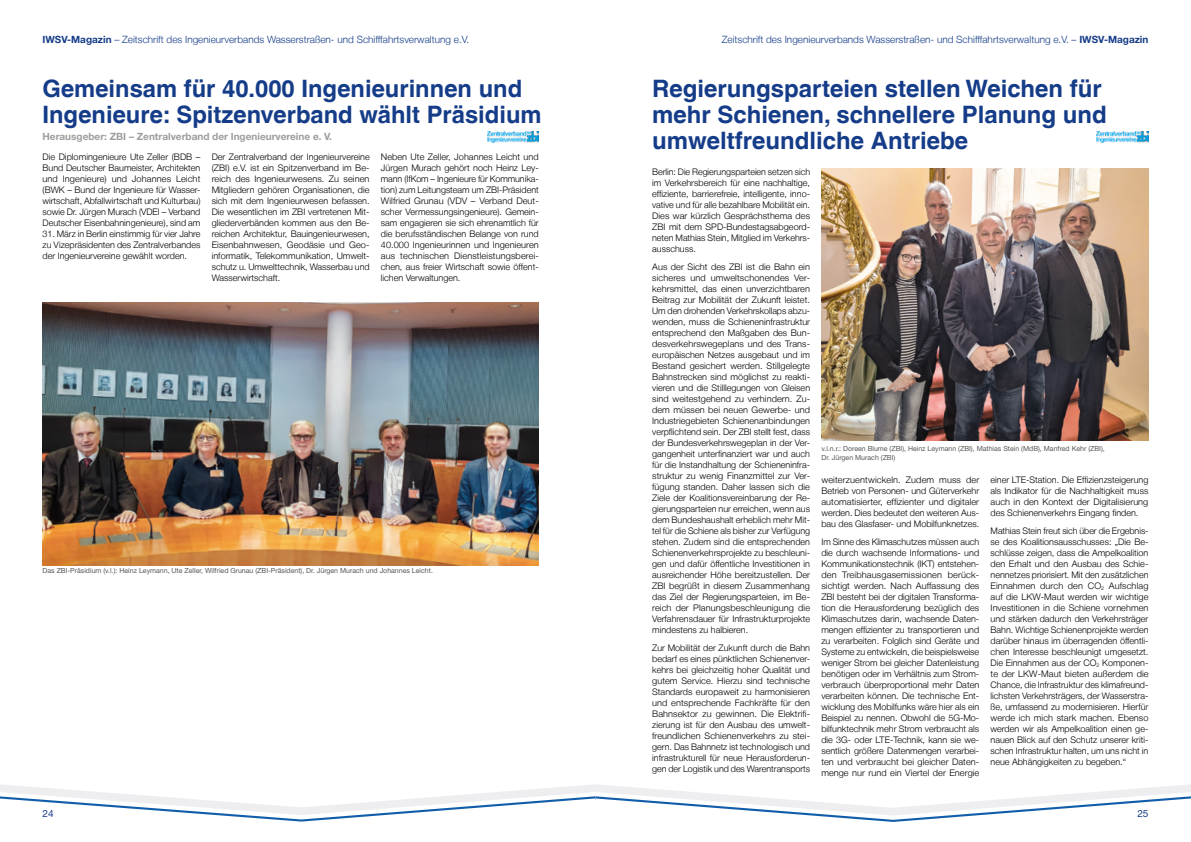
<style>
.page{position:relative;width:1191px;height:842px;background:#fff}
.page>*{position:absolute;margin:0;border:0;box-sizing:border-box;transform-origin:0 0}
.Head{font:700 24px/26px "Helvetica LT";color:#153c88}
.t1{font:300 10px "Helvetica Neue LT";color:#153c88}
.Subhead_Med{font:700 10px "Helvetica Neue LT Std";color:#9d9d9f}
.t2{font:10px "Helvetica Neue LT Std";color:#153c88}
.Fließtext{font:300 9px/11px "Helvetica Neue LT";color:#000;text-align:justify}
.BU{font:7px/9px "Helvetica Neue LT Std";color:#575756}
.s1{font-family:"Helvetica Neue LT Std";font-weight:700}
</style>
<div class="page">
<svg style="left:0;top:784px;width:1191px;height:38px"></svg>
<img style="left:43px;top:303px;width:496px;height:262px">
<img style="left:487px;top:131px;width:52px;height:11px">
<img style="left:1097px;top:131px;width:51px;height:11px">
<img style="left:821px;top:169px;width:327px;height:271px">
<p class="t1" style="left:43px;top:33px;width:428px"><span class="s1">IWSV-Magazin</span> – Zeitschrift des Ingenieurverbands Wasserstraßen- und Schifffahrtsverwaltung e.V.</p>
<p class="t1" style="left:722px;top:33px;width:428px">Zeitschrift des Ingenieurverbands Wasserstraßen- und Schifffahrtsverwaltung e.V. – <span class="s1">IWSV-Magazin</span></p>
<p class="Head" style="left:43px;top:75px;width:500px">Gemeinsam für 40.000 Ingenieurinnen und<br>Ingenieure: Spitzenverband wählt Präsidium</p>
<p class="Subhead_Med" style="left:43px;top:131px;width:291px">Herausgeber: ZBI – Zentralverband der Ingenieurvereine e. V.</p>
<p class="Fließtext" style="left:212px;top:151px;width:159px">Der Zentralverband der Ingenieurvereine (ZBI) e.V. ist ein Spitzenverband im Be&shy;reich des Ingenieurwesens. Zu seinen Mitgliedern gehören Organisationen, die sich mit dem Ingenieurwesen befassen.<br>Die wesentlichen im ZBI vertretenen Mit&shy;gliederverbänden kommen aus den Be&shy;reichen Architektur, Bauingenieurwesen, Eisenbahnwesen, Geodäsie und Geo&shy;informatik, Telekommunikation, Umwelt&shy;schutz u. Umwelttechnik, Wasserbau und Wasserwirtschaft.</p>
<p class="Fließtext" style="left:381px;top:151px;width:159px">Neben Ute Zeller, Johannes Leicht und Jürgen Murach gehört noch Heinz Ley&shy;mann (IfKom – Ingenieure für Kommunika&shy;tion) zum Leitungsteam um ZBI-Präsident Wilfried Grunau (VDV – Verband Deut&shy;scher Vermessungsingenieure). Gemein&shy;sam engagieren sie sich ehrenamtlich für die berufsständischen Belange von rund 40.000 Ingenieurinnen und Ingenieuren aus technischen Dienstleistungsberei&shy;chen, aus freier Wirtschaft sowie öffent&shy;lichen Verwaltungen.</p>
<p class="Fließtext" style="left:43px;top:151px;width:159px">Die Diplomingenieure Ute Zeller (BDB – Bund Deutscher Baumeister, Architekten und Ingenieure) und Johannes Leicht (BWK – Bund der Ingenieure für Wasser&shy;wirtschaft, Abfallwirtschaft und Kulturbau) sowie Dr. Jürgen Murach (VDEI – Verband Deutscher Eisenbahningenieure), sind am</p>
<p class="Fließtext" style="left:43px;top:228px;width:159px">31. März in Berlin einstimmig für vier Jahre zu Vizepräsidenten des Zentralverbandes der Ingenieurvereine gewählt worden.</p>
<p class="BU" style="left:43px;top:566px;width:392px">Das ZBI-Präsidium (v.l.): Heinz Leymann, Ute Zeller, Wilfried Grunau (ZBI-Präsident), Dr. Jürgen Murach und Johannes Leicht.</p>
<p class="Head" style="left:652px;top:75px;width:456px">Regierungsparteien stellen Weichen für mehr Schienen, schnellere Planung und umweltfreundliche Antriebe</p>
<p class="Fließtext" style="left:652px;top:166px;width:159px">Berlin: Die Regierungsparteien setzen sich im Verkehrsbereich für eine nachhaltige, effiziente, barrierefreie, intelligente, inno&shy;vative und für alle bezahlbare Mobilität ein.<br>Dies war kürzlich Gesprächsthema des ZBI mit dem SPD-Bundestagsabgeord&shy;neten Mathias Stein, Mitglied im Verkehrs&shy;ausschuss.</p>
<p class="Fließtext" style="left:652px;top:261px;width:159px">Aus der Sicht des ZBI ist die Bahn ein sicheres und umweltschonendes Ver&shy;kehrsmittel, das einen unverzichtbaren Beitrag zur Mobilität der Zukunft leistet.<br>Um den drohenden Verkehrskollaps abzu&shy;wenden, muss die Schieneninfrastruktur entsprechend den Maßgaben des Bun&shy;desverkehrswegeplans und des Trans&shy;europäischen Netzes ausgebaut und im Bestand gesichert werden. Stillgelegte Bahnstrecken sind möglichst zu reakti&shy;vieren und die Stilllegungen von Gleisen sind weitestgehend zu verhindern. Zu&shy;dem müssen bei neuen Gewerbe- und Industriegebieten Schienenanbindungen verpflichtend sein. Der ZBI stellt fest, dass der Bundesverkehrswegeplan in der Ver&shy;gangenheit unterfinanziert war und auch für die Instandhaltung der Schieneninfra&shy;struktur zu wenig Finanzmittel zur Ver&shy;fügung standen. Daher lassen sich die Ziele der Koalitionsvereinbarung der Re&shy;gierungsparteien nur erreichen, wenn aus dem Bundeshaushalt erheblich mehr Mit&shy;tel für die Schiene als bisher zur Verfügung stehen. Zudem sind die entsprechenden Schienenverkehrsprojekte zu beschleuni&shy;gen und dafür öffentliche Investitionen in ausreichender Höhe bereitzustellen. Der ZBI begrüßt in diesem Zusammenhang das Ziel der Regierungsparteien, im Be&shy;reich der Planungsbeschleunigung die Verfahrensdauer für Infrastrukturprojekte mindestens zu halbieren.</p>
<p class="Fließtext" style="left:652px;top:642px;width:159px">Zur Mobilität der Zukunft durch die Bahn bedarf es eines pünktlichen Schienenver&shy;kehrs bei gleichzeitig hoher Qualität und gutem Service. Hierzu sind technische Standards europaweit zu harmonisieren und entsprechende Fachkräfte für den Bahnsektor zu gewinnen. Die Elektrifi&shy;zierung ist für den Ausbau des umwelt&shy;freundlichen Schienenverkehrs zu stei&shy;gern. Das Bahnnetz ist technologisch und infrastrukturell für neue Herausforderun&shy;gen der Logistik und des Warentransports</p>
<p class="BU" style="left:821px;top:444px;width:285px">v.l.n.r.: Doreen Blume (ZBI), Heinz Leymann (ZBI), Mathias Stein (MdB), Manfred Kehr (ZBI),<br>Dr. Jürgen Murach (ZBI)</p>
<p class="Fließtext" style="left:821px;top:474px;width:159px">weiterzuentwickeln. Zudem muss der Betrieb von Personen- und Güterverkehr automatisierter, effizienter und digitaler werden. Dies bedeutet den weiteren Aus&shy;bau des Glasfaser- und Mobilfunknetzes.</p>
<p class="Fließtext" style="left:821px;top:536px;width:159px">Im Sinne des Klimaschutzes müssen auch die durch wachsende Informations- und Kommunikationstechnik (IKT) entstehen&shy;den Treibhausgasemissionen berück&shy;sichtigt werden. Nach Auffassung des ZBI besteht bei der digitalen Transforma&shy;tion die Herausforderung bezüglich des Klimaschutzes darin, wachsende Daten&shy;mengen effizienter zu transportieren und zu verarbeiten. Folglich sind Geräte und Systeme zu entwickeln, die beispielsweise weniger Strom bei gleicher Datenleistung benötigen oder im Verhältnis zum Strom&shy;verbrauch überproportional mehr Daten verarbeiten können. Die technische Ent&shy;wicklung des Mobilfunks wäre hier als ein Beispiel zu nennen. Obwohl die 5G-Mo&shy;bilfunktechnik mehr Strom verbraucht als die 3G- oder LTE-Technik, kann sie we&shy;sentlich größere Datenmengen verarbei&shy;ten und verbraucht bei gleicher Daten&shy;menge nur rund ein Viertel der Energie</p>
<p class="Fließtext" style="left:990px;top:474px;width:159px">einer LTE-Station. Die Effizienzsteigerung als Indikator für die Nachhaltigkeit muss auch in den Kontext der Digitalisierung des Schienenverkehrs Eingang finden.</p>
<p class="Fließtext" style="left:990px;top:525px;width:159px">Mathias Stein freut sich über die Ergebnis&shy;se des Koalitionsausschusses: „Die Be&shy;schlüsse zeigen, dass die Ampelkoalition den Erhalt und den Ausbau des Schie&shy;nennetzes priorisiert. Mit den zusätzlichen Einnahmen durch den CO<sub>2</sub> Aufschlag auf die LKW-Maut werden wir wichtige Investitionen in die Schiene vornehmen und stärken dadurch den Verkehrsträger Bahn. Wichtige Schienenprojekte werden darüber hinaus im überragenden öffentli&shy;chen Interesse beschleunigt umgesetzt.<br>Die Einnahmen aus der CO<sub>2</sub> Komponen&shy;te der LKW-Maut bieten außerdem die Chance, die Infrastruktur des klimafreund&shy;lichsten Verkehrsträgers, der Wasserstra&shy;ße, umfassend zu modernisieren. Hierfür werde ich mich stark machen. Ebenso werden wir als Ampelkoalition einen ge&shy;nauen Blick auf den Schutz unserer kriti&shy;schen Infrastruktur halten, um uns nicht in neue Abhängigkeiten zu begeben.“</p>
<p class="t2" style="left:43px;top:808px;width:13px">24</p>
<p class="t2" style="left:1137px;top:808px;width:13px">25</p>
</div>
